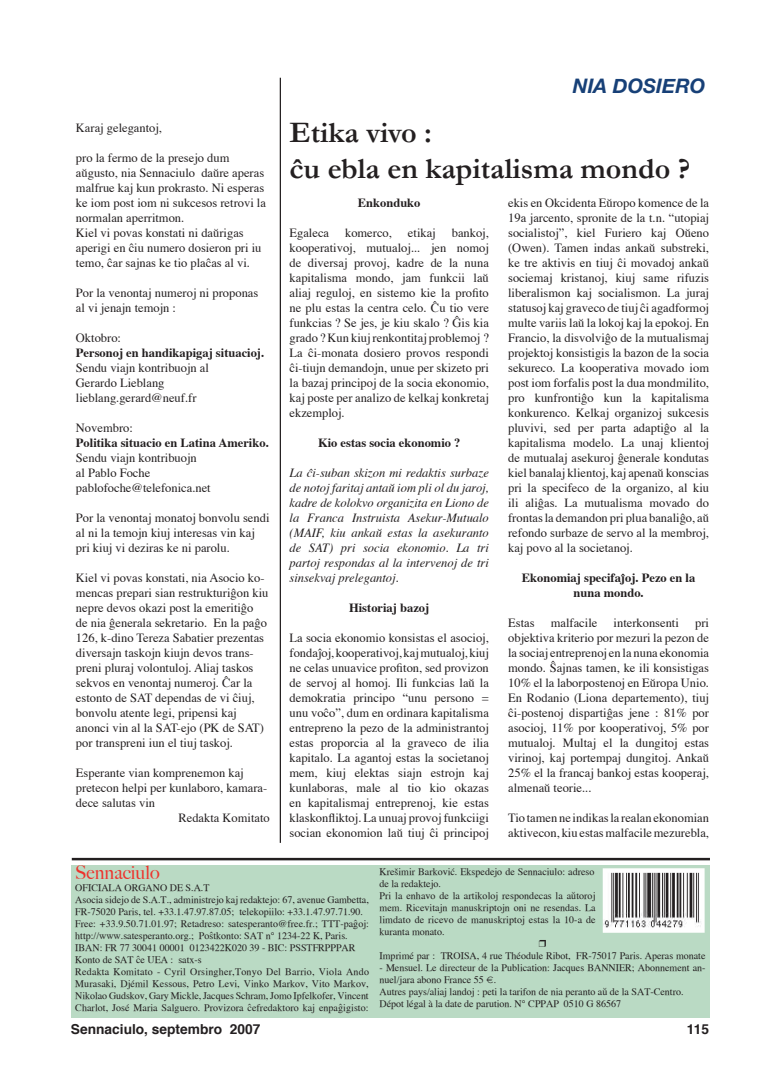
<style>
.page{position:relative;width:780px;height:1088px;background:#fff}
.page>*{position:absolute;margin:0;border:0;box-sizing:border-box;transform-origin:0 0}
.t1{font:700 30px/36px "Garamond Sud Euro";color:#231f20}
.t2{font:italic 700 20px "Helvetica Neue";color:#174077}
.t3{font:500 18.75px "Big Caslon";color:#ee322c}
.t4{font:700 13.75px "Helvetica";color:#231f20}
.t5{font:12.5px/15px "Times";color:#231f20}
.t6{font:italic 12.5px/15px "Times";color:#231f20;text-align:justify}
.t7{font:700 12.5px/15px "Times";color:#231f20;text-align:center}
.t8{font:10px/12px "Times Roman";color:#231f20}
</style>
<div class="page">
<hr style="left:72px;top:858px;width:638px;height:2px;background:#231f20">
<div style="left:72px;top:865px;width:304px;height:153px;background:#badac4"></div>
<div style="left:376px;top:865px;width:333px;height:153px;background:#badac4"></div>
<img style="left:602px;top:868px;width:102px;height:65px">
<hr style="left:280px;top:78px;width:1px;height:765px;background:#231f20">
<p class="t5" style="left:76px;top:119px;width:88px">Karaj gelegantoj,</p>
<p class="t5" style="left:76px;top:149px;width:191px">pro la fermo de la presejo dum aŭgusto, nia Sennaciulo daŭre aperas malfrue kaj kun prokrasto. Ni esperas ke iom post iom ni sukcesos retrovi la normalan aperritmon.<br>Kiel vi povas konstati ni daŭrigas aperigi en ĉiu numero dosieron pri iu temo, ĉar sajnas ke tio plaĉas al vi.</p>
<p class="t5" style="left:76px;top:284px;width:184px">Por la venontaj numeroj ni proponas al vi jenajn temojn :</p>
<p class="t5" style="left:76px;top:329px;width:47px">Oktobro:</p>
<p class="t7" style="left:76px;top:344px;width:190px">Personoj en handikapigaj situacioj.</p>
<p class="t5" style="left:76px;top:359px;width:134px">Sendu viajn kontribuojn al<br>Gerardo Lieblang lieblang.gerard@neuf.fr</p>
<p class="t5" style="left:76px;top:419px;width:58px">Novembro:</p>
<p class="t7" style="left:76px;top:434px;width:194px">Politika situacio en Latina Ameriko.</p>
<p class="t5" style="left:76px;top:449px;width:136px">Sendu viajn kontribuojn<br>al Pablo Foche pablofoche@telefonica.net</p>
<p class="t5" style="left:76px;top:509px;width:195px">Por la venontaj monatoj bonvolu sendi al ni la temojn kiuj interesas vin kaj pri kiuj vi deziras ke ni parolu.</p>
<p class="t5" style="left:76px;top:569px;width:194px">Kiel vi povas konstati, nia Asocio ko&shy;mencas prepari sian restrukturiĝon kiu nepre devos okazi post la emeritiĝo<br>de nia ĝenerala sekretario. En la paĝo 126, k-dino Tereza Sabatier prezentas diversajn taskojn kiujn devos trans&shy;preni pluraj volontuloj. Aliaj taskos sekvos en venontaj numeroj. Ĉar la estonto de SAT dependas de vi ĉiuj, bonvolu atente legi, pripensi kaj anonci vin al la SAT-ejo (PK de SAT) por transpreni iun el tiuj taskoj.</p>
<p class="t5" style="left:76px;top:764px;width:169px">Esperante vian komprenemon kaj</p>
<p class="t5" style="left:76px;top:779px;width:193px">pretecon helpi per kunlaboro, kamara-</p>
<p class="t5" style="left:76px;top:794px;width:81px">dece salutas vin</p>
<p class="t5" style="left:178px;top:809px;width:93px">Redakta Komitato</p>
<h2 class="t2" style="left:573px;top:74px;width:134px">NIA DOSIERO</h2>
<h1 class="t1" style="left:289px;top:115px;width:402px">Etika vivo :<br>æu ebla en kapitalisma mondo ?</h1>
<p class="t7" style="left:358px;top:194px;width:64px">Enkonduko</p>
<p class="t5" style="left:289px;top:224px;width:41px">Egaleca</p>
<p class="t5" style="left:345px;top:224px;width:48px">komerco,</p>
<p class="t5" style="left:408px;top:224px;width:29px">etikaj</p>
<p class="t5" style="left:289px;top:224px;width:201px;text-align:justify;text-indent:162px">bankoj, kooperativoj, mutualoj... jen nomoj de diversaj provoj, kadre de la nuna kapitalisma mondo, jam funkcii laŭ aliaj reguloj, en sistemo kie la profito ne plu estas la centra celo. Ĉu tio vere funkcias ? Se jes, je kiu skalo ? Ĝis kia grado ? Kun kiuj renkontitaj problemoj ?<br>La ĉi-monata dosiero provos respondi ĉi-tiujn demandojn, unue per skizeto pri la bazaj principoj de la socia ekonomio, kaj poste per analizo de kelkaj konkretaj ekzemploj.</p>
<p class="t7" style="left:318px;top:434px;width:144px">Kio estas socia ekonomio ?</p>
<p class="t6" style="left:289px;top:464px;width:201px">La ĉi-suban skizon mi redaktis surbaze de notoj faritaj antaŭ iom pli ol du jaroj, kadre de kolokvo organizita en Liono de la Franca Instruista Asekur-Mutualo (MAIF, kiu ankaŭ estas la asekuranto de SAT) pri socia ekonomio. La tri partoj respondas al la intervenoj de tri sinsekvaj prelegantoj.</p>
<p class="t7" style="left:349px;top:599px;width:82px">Historiaj bazoj</p>
<p class="t5" style="left:289px;top:629px;width:201px;text-align:justify">La socia ekonomio konsistas el asocioj, fondaĵoj, kooperativoj, kaj mutualoj, kiuj ne celas unuavice profiton, sed provizon de servoj al homoj. Ili funkcias laŭ la demokratia principo “unu persono = unu voĉo”, dum en ordinara kapitalisma entrepreno la pezo de la administrantoj estas proporcia al la graveco de ilia kapitalo. La agantoj estas la societanoj mem, kiuj elektas siajn estrojn kaj kunlaboras, male al tio kio okazas en kapitalismaj entreprenoj, kie estas klaskonfliktoj. La unuaj provoj funkciigi socian ekonomion laŭ tiuj ĉi principoj</p>
<p class="t5" style="left:508px;top:194px;width:202px;text-align:justify">ekis en Okcidenta Eŭropo komence de la 19a jarcento, spronite de la t.n. “utopiaj socialistoj”, kiel Furiero kaj Oŭeno (Owen). Tamen indas ankaŭ substreki, ke tre aktivis en tiuj ĉi movadoj ankaŭ sociemaj kristanoj, kiuj same rifuzis liberalismon kaj socialismon. La juraj statusoj kaj graveco de tiuj ĉi agadformoj multe variis laŭ la lokoj kaj la epokoj. En Francio, la disvolviĝo de la mutualismaj projektoj konsistigis la bazon de la socia sekureco. La kooperativa movado iom post iom forfalis post la dua mondmilito, pro kunfrontiĝo kun la kapitalisma konkurenco. Kelkaj organizoj sukcesis pluvivi, sed per parta adaptiĝo al la kapitalisma modelo. La unaj klientoj de mutualaj asekuroj ĝenerale kondutas kiel banalaj klientoj, kaj apenaŭ konscias pri la specifeco de la organizo, al kiu ili aliĝas. La mutualisma movado do frontas la demandon pri plua banaliĝo, aŭ refondo surbaze de servo al la membroj, kaj povo al la societanoj.</p>
<p class="t7" style="left:522px;top:569px;width:175px">Ekonomiaj specifaĵoj. Pezo en la nuna mondo.</p>
<p class="t5" style="left:508px;top:614px;width:28px">Estas</p>
<p class="t5" style="left:550px;top:614px;width:48px">malfacile</p>
<p class="t5" style="left:613px;top:614px;width:67px">interkonsenti</p>
<p class="t5" style="left:508px;top:614px;width:202px;text-align:justify;text-indent:187px">pri objektiva kriterio por mezuri la pezon de la sociaj entreprenoj en la nuna ekonomia mondo. Ŝajnas tamen, ke ili konsistigas 10% el la laborpostenoj en Eŭropa Unio.<br>En Rodanio (Liona departemento), tiuj ĉi-postenoj dispartiĝas jene : 81% por asocioj, 11% por kooperativoj, 5% por mutualoj. Multaj el la dungitoj estas virinoj, kaj portempaj dungitoj. Ankaŭ 25% el la francaj bankoj estas kooperaj, almenaŭ teorie...</p>
<p class="t5" style="left:508px;top:809px;width:202px">Tio tamen ne indikas la realan ekonomian aktivecon, kiu estas malfacile mezurebla,</p>
<h3 class="t3" style="left:75px;top:861px;width:86px">Sennaciulo</h3>
<p class="t8" style="left:75px;top:882px;width:295px">OFICIALA ORGANO DE S.A.T<br>Asocia sidejo de S.A.T., administrejo kaj redaktejo: 67, avenue Gambetta, FR-75020 Paris, tel. +33.1.47.97.87.05; telekopiilo: +33.1.47.97.71.90.<br>Free: +33.9.50.71.01.97; Retadreso: satesperanto@free.fr.; TTT-paĝoj: http://www.satesperanto.org.; Poŝtkonto: SAT n° 1234-22 K, Paris.<br>IBAN: FR 77 30041 00001 0123422K020 39 - BIC: PSSTFRPPPAR Konto de SAT ĉe UEA : satx-s<br>Redakta Komitato - Cyril Orsingher,Tonyo Del Barrio, Viola Ando Murasaki, Djémil Kessous, Petro Levi, Vinko Markov, Vito Markov, Nikolao Gudskov, Gary Mickle, Jacques Schram, Jomo Ipfelkofer, Vincent Charlot, José Maria Salguero. Provizora ĉefredaktoro kaj enpaĝigisto:</p>
<p class="t8" style="left:379px;top:866px;width:217px">Krešimir Barković. Ekspedejo de Sennaciulo: adreso de la redaktejo.<br>Pri la enhavo de la artikoloj respondecas la aŭtoroj mem. Ricevitajn manuskriptojn oni ne resendas. La limdato de ricevo de manuskriptoj estas la 10-a de kuranta monato.</p>
<p class="t8" style="left:379px;top:950px;width:327px">Imprimé par : TROISA, 4 rue Théodule Ribot, FR-75017 Paris. Aperas monate</p>
<p class="t8" style="left:379px;top:962px;width:327px">- Mensuel. Le directeur de la Publication: Jacques BANNIER; Abonnement an&shy;nuel/jara abono France 55 €.<br>Autres pays/aliaj landoj : peti la tarifon de nia peranto aŭ de la SAT-Centro.<br>Dépot légal à la date de parution. N° CPPAP 0510 G 86567</p>
<p class="t4" style="left:71px;top:1016px;width:191px">Sennaciulo, septembro 2007</p>
<p class="t4" style="left:686px;top:1016px;width:24px">115</p>
</div>
